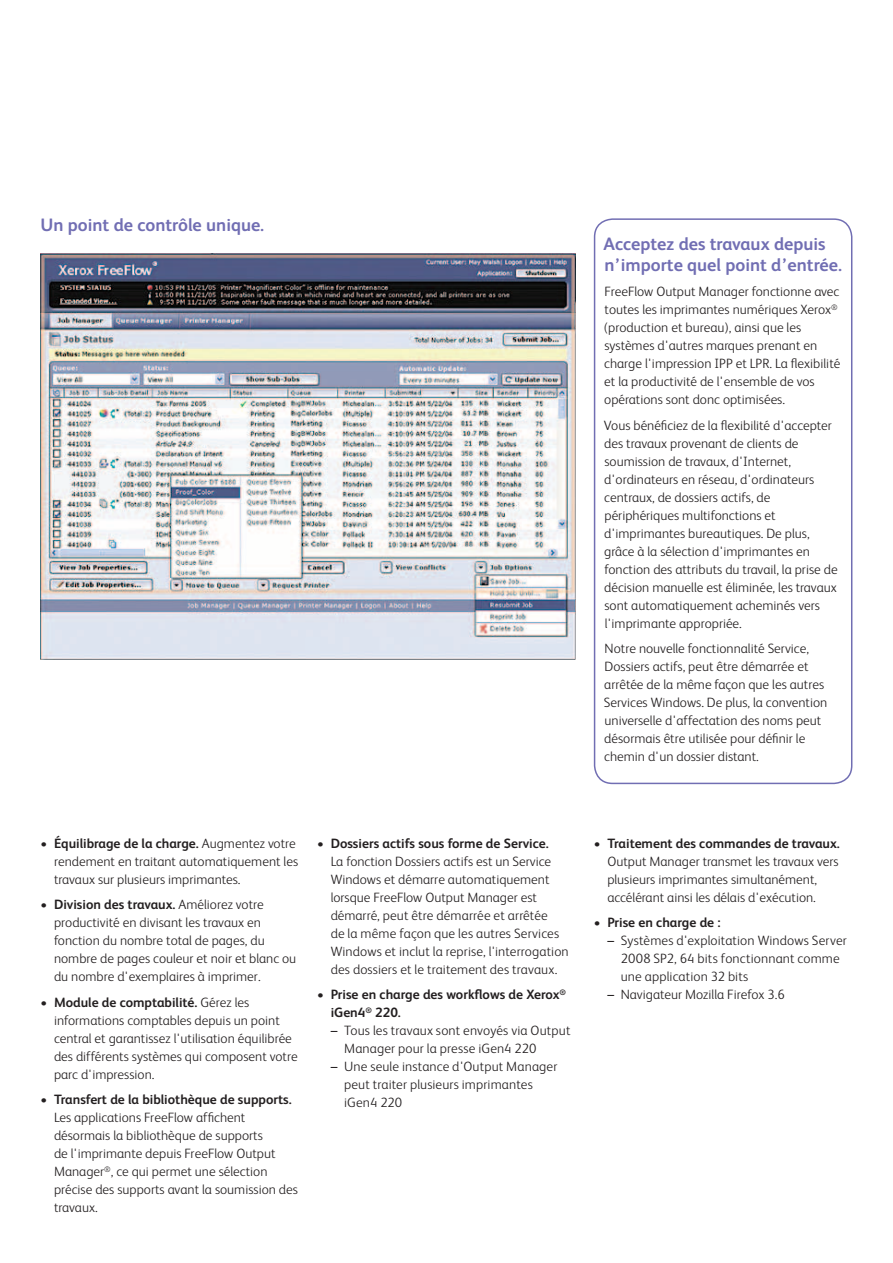
<style>
.page{position:relative;width:893px;height:1263px;background:#fff}
.page>*{position:absolute;margin:0;border:0;box-sizing:border-box;transform-origin:0 0}
.t1{font:700 18px/21px "Xerox Sans";color:#716eb3}
.t2{font:300 13.5px/18px "Xerox Sans";color:#231f20}
.t3{font:700 13.5px/18px "Xerox Sans";color:#231f20}
.s1{font-weight:700}
.s2{font-weight:400}
</style>
<div class="page">
<div style="left:594px;top:218px;width:258px;height:566px;border:2px solid #716eb3;border-radius:18px"></div>
<img style="left:40px;top:253px;width:536px;height:407px">
<h1 class="t1" style="left:40px;top:213px;width:225px">Un point de contrôle unique.</h1>
<h1 class="t1" style="left:604px;top:232px;width:240px">Acceptez des travaux depuis n’importe quel point d’entrée.</h1>
<p class="t2" style="left:604px;top:282px;width:238px">FreeFlow Output Manager fonctionne avec toutes les imprimantes numériques Xerox<sup>® </sup>(production et bureau), ainsi que les systèmes d'autres marques prenant en charge l'impression IPP et LPR. La flexibilité et la productivité de l'ensemble de vos opérations sont donc optimisées.</p>
<p class="t2" style="left:604px;top:416px;width:235px">Vous bénéficiez de la flexibilité d'accepter des travaux provenant de clients de soumission de travaux, d'Internet, d'ordinateurs en réseau, d'ordinateurs centraux, de dossiers actifs, de périphériques multifonctions et d'imprimantes bureautiques. De plus, grâce à la sélection d'imprimantes en fonction des attributs du travail, la prise de décision manuelle est éliminée, les travaux sont automatiquement acheminés vers l'imprimante appropriée.</p>
<p class="t2" style="left:604px;top:639px;width:225px">Notre nouvelle fonctionnalité Service, Dossiers actifs, peut être démarrée et arrêtée de la même façon que les autres Services Windows. De plus, la convention universelle d'affectation des noms peut désormais être utilisée pour définir le chemin d'un dossier distant.</p>
<p class="t2" style="left:54px;top:833px;width:246px;text-indent:-14px"><span class="s1">• Équilibrage de la charge.</span> Augmentez votre rendement en traitant automatiquement les travaux sur plusieurs imprimantes.</p>
<p class="t2" style="left:54px;top:895px;width:244px;text-indent:-14px"><span class="s1">• Division des travaux.</span> Améliorez votre productivité en divisant les travaux en fonction du nombre total de pages, du nombre de pages couleur et noir et blanc ou du nombre d'exemplaires à imprimer.</p>
<p class="t2" style="left:54px;top:992px;width:245px;text-indent:-14px"><span class="s1">• Module de comptabilité.</span> Gérez les informations comptables depuis un point central et garantissez l'utilisation équilibrée des différents systèmes qui composent votre parc d'impression.</p>
<p class="t3" style="left:40px;top:1090px;width:253px">• Transfert de la bibliothèque de supports.</p>
<p class="t2" style="left:54px;top:1108px;width:246px">Les applications FreeFlow affichent désormais la bibliothèque de supports<br>de l'imprimante depuis FreeFlow Output Manager<sup>®</sup>, ce qui permet une sélection précise des supports avant la soumission des travaux.</p>
<p class="t3" style="left:317px;top:833px;width:233px">• Dossiers actifs sous forme de Service.</p>
<p class="t2" style="left:331px;top:851px;width:240px">La fonction Dossiers actifs est un Service Windows et démarre automatiquement lorsque FreeFlow Output Manager est démarré, peut être démarrée et arrêtée<br>de la même façon que les autres Services Windows et inclut la reprise, l'interrogation des dossiers et le traitement des travaux.</p>
<p class="t3" style="left:331px;top:985px;width:237px;text-indent:-13px">• Prise en charge des workflows de Xerox<sup>® </sup>iGen4<sup>®</sup> 220.</p>
<p class="t2" style="left:344px;top:1021px;width:228px;text-indent:-14px"><span class="s2">–</span> Tous les travaux sont envoyés via Output<br>Manager pour la presse iGen4 220</p>
<p class="t2" style="left:344px;top:1057px;width:215px;text-indent:-14px"><span class="s2">–</span> Une seule instance d'Output Manager peut traiter plusieurs imprimantes iGen4 220</p>
<p class="t3" style="left:594px;top:833px;width:248px">• Traitement des commandes de travaux.</p>
<p class="t2" style="left:607px;top:851px;width:233px">Output Manager transmet les travaux vers plusieurs imprimantes simultanément, accélérant ainsi les délais d'exécution.</p>
<p class="t3" style="left:594px;top:913px;width:128px">• Prise en charge de :</p>
<p class="t2" style="left:621px;top:931px;width:227px;text-indent:-14px"><span class="s2">–</span> Systèmes d'exploitation Windows Server<br>2008 SP2, 64 bits fonctionnant comme une application 32 bits</p>
<p class="t2" style="left:607px;top:985px;width:179px"><span class="s2">–</span> Navigateur Mozilla Firefox 3.6</p>
</div>
